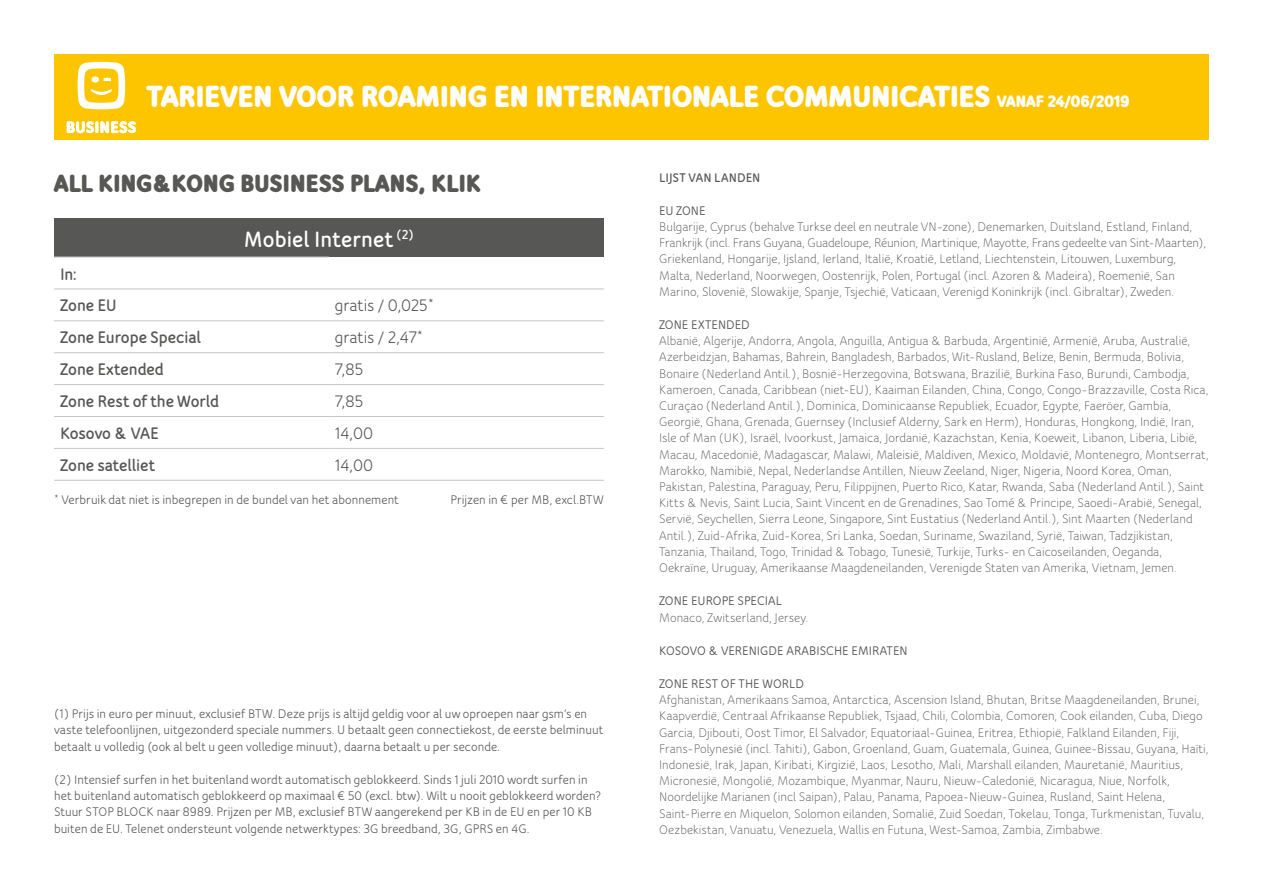
<style>
.page{position:relative;width:1263px;height:893px;background:#fff}
.page>*{position:absolute;margin:0;border:0;box-sizing:border-box;transform-origin:0 0}
.t1{font:900 33px "Bloom Speak Title";letter-spacing:.005em;color:#fff}
.t2{font:900 27px "Bloom Speak Title";letter-spacing:.01em;color:#575756}
.t3{font:800 24px "Bloom Speak Body";letter-spacing:.005em;color:#fff}
.t4{font:800 18px/32px "Bloom Speak Body";letter-spacing:-.005em;color:#575756}
.t5{font:500 18px "Bloom Speak Body";color:#575756}
.t6{font:13.5px/16.2px "Bloom Speak Body";color:#575756}
.t7{font:500 13.5px/16.2px "Bloom Speak Body";letter-spacing:.005em;color:#575756}
.t8{font:700 13.5px "Bloom Speak Body";color:#575756}
.t9{font:800 13.5px "Bloom Speak Body";letter-spacing:.005em;color:#575756}
.s1{font-size:18px}
</style>
<div class="page">
<div style="left:54px;top:54px;width:1155px;height:85px;background:#fdc500"></div>
<svg style="left:67px;top:121px;width:69px;height:12px"></svg>
<svg style="left:78px;top:62px;width:47px;height:47px"></svg>
<div style="left:54px;top:219px;width:550px;height:38px;background:#575756"></div>
<hr style="left:54px;top:257px;width:275px;height:1px;background:#c6c6c6">
<hr style="left:54px;top:289px;width:275px;height:1px;background:#c6c6c6">
<hr style="left:329px;top:289px;width:275px;height:1px;background:#c6c6c6">
<hr style="left:54px;top:320px;width:275px;height:1px;background:#c6c6c6">
<hr style="left:329px;top:320px;width:275px;height:1px;background:#c6c6c6">
<hr style="left:54px;top:352px;width:275px;height:1px;background:#c6c6c6">
<hr style="left:329px;top:352px;width:275px;height:1px;background:#c6c6c6">
<hr style="left:54px;top:384px;width:275px;height:1px;background:#c6c6c6">
<hr style="left:329px;top:384px;width:275px;height:1px;background:#c6c6c6">
<hr style="left:54px;top:416px;width:275px;height:1px;background:#c6c6c6">
<hr style="left:329px;top:416px;width:275px;height:1px;background:#c6c6c6">
<hr style="left:54px;top:448px;width:275px;height:1px;background:#c6c6c6">
<hr style="left:329px;top:448px;width:275px;height:1px;background:#c6c6c6">
<hr style="left:54px;top:480px;width:275px;height:1px;background:#c6c6c6">
<hr style="left:329px;top:480px;width:275px;height:1px;background:#c6c6c6">
<h1 class="t1" style="left:147px;top:78px;width:984px">TARIEVEN VOOR ROAMING EN INTERNATIONALE COMMUNICATIES <span class="s1">VANAF 24/06/2019</span></h1>
<h2 class="t2" style="left:54px;top:167px;width:428px">ALL KING&amp;KONG BUSINESS PLANS, KLIK</h2>
<h3 class="t3" style="left:244px;top:225px;width:172px">Mobiel Internet <sup>(2)</sup></h3>
<h3 class="t4" style="left:60px;top:258px;width:58px">In:<br>Zone EU</h3>
<h3 class="t5" style="left:335px;top:295px;width:101px">gratis / 0,025*</h3>
<h3 class="t4" style="left:60px;top:321px;width:142px">Zone Europe Special</h3>
<h3 class="t5" style="left:335px;top:327px;width:90px">gratis / 2,47*</h3>
<h3 class="t4" style="left:60px;top:353px;width:105px">Zone Extended</h3>
<h3 class="t5" style="left:335px;top:359px;width:30px">7,85</h3>
<h3 class="t4" style="left:60px;top:385px;width:161px">Zone Rest of the World</h3>
<h3 class="t5" style="left:335px;top:391px;width:30px">7,85</h3>
<h3 class="t4" style="left:60px;top:417px;width:101px">Kosovo &amp; VAE</h3>
<h3 class="t5" style="left:335px;top:423px;width:40px">14,00</h3>
<h3 class="t4" style="left:60px;top:449px;width:97px">Zone satelliet</h3>
<h3 class="t5" style="left:335px;top:455px;width:40px">14,00</h3>
<p class="t7" style="left:54px;top:491px;width:346px">* Verbruik dat niet is inbegrepen in de bundel van het abonnement</p>
<p class="t7" style="left:450px;top:491px;width:155px">Prijzen in € per MB, excl.BTW</p>
<p class="t7" style="left:54px;top:706px;width:551px">(1) Prijs in euro per minuut, exclusief BTW. Deze prijs is altijd geldig voor al uw oproepen naar gsm’s en vaste telefoonlijnen, uitgezonderd speciale nummers. U betaalt geen connectiekost, de eerste belminuut betaalt u volledig (ook al belt u geen volledige minuut), daarna betaalt u per seconde.</p>
<p class="t7" style="left:54px;top:771px;width:549px">(2) Intensief surfen in het buitenland wordt automatisch geblokkeerd. Sinds 1 juli 2010 wordt surfen in het buitenland automatisch geblokkeerd op maximaal € 50 (excl. btw). Wilt u nooit geblokkeerd worden?<br>Stuur STOP BLOCK naar 8989. Prijzen per MB, exclusief BTW aangerekend per KB in de EU en per 10 KB buiten de EU. Telenet ondersteunt volgende netwerktypes: 3G breedband, 3G, GPRS en 4G.</p>
<p class="t9" style="left:659px;top:169px;width:103px">LIJST VAN LANDEN</p>
<p class="t8" style="left:659px;top:203px;width:48px">EU ZONE</p>
<p class="t6" style="left:659px;top:219px;width:549px">Bulgarije, Cyprus (behalve Turkse deel en neutrale VN-zone), Denemarken, Duitsland, Estland, Finland, Frankrijk (incl. Frans Guyana, Guadeloupe, Réunion, Martinique, Mayotte, Frans gedeelte van Sint-Maarten), Griekenland, Hongarije, Ijsland, Ierland, Italië, Kroatië, Letland, Liechtenstein, Litouwen, Luxemburg, Malta, Nederland, Noorwegen, Oostenrijk, Polen, Portugal (incl. Azoren &amp; Madeira), Roemenië, San Marino, Slovenië, Slowakije, Spanje, Tsjechië, Vaticaan, Verenigd Koninkrijk (incl. Gibraltar), Zweden.</p>
<p class="t8" style="left:659px;top:317px;width:92px">ZONE EXTENDED</p>
<p class="t6" style="left:659px;top:333px;width:551px">Albanië, Algerije, Andorra, Angola, Anguilla, Antigua &amp; Barbuda, Argentinië, Armenië, Aruba, Australië, Azerbeidzjan, Bahamas, Bahrein, Bangladesh, Barbados, Wit-Rusland, Belize, Benin, Bermuda, Bolivia, Bonaire (Nederland Antil.), Bosnië-Herzegovina, Botswana, Brazilië, Burkina Faso, Burundi, Cambodja, Kameroen, Canada, Caribbean (niet-EU), Kaaiman Eilanden, China, Congo, Congo-Brazzaville, Costa Rica, Curaçao (Nederland Antil.), Dominica, Dominicaanse Republiek, Ecuador, Egypte, Faeröer, Gambia, Georgië, Ghana, Grenada, Guernsey (Inclusief Alderny, Sark en Herm), Honduras, Hongkong, Indië, Iran, Isle of Man (UK), Israël, Ivoorkust, Jamaica, Jordanië, Kazachstan, Kenia, Koeweit, Libanon, Liberia, Libië, Macau, Macedonië, Madagascar, Malawi, Maleisië, Maldiven, Mexico, Moldavië, Montenegro, Montserrat, Marokko, Namibië, Nepal, Nederlandse Antillen, Nieuw Zeeland, Niger, Nigeria, Noord Korea, Oman, Pakistan, Palestina, Paraguay, Peru, Filippijnen, Puerto Rico, Katar, Rwanda, Saba (Nederland Antil.), Saint Kitts &amp; Nevis, Saint Lucia, Saint Vincent en de Grenadines, Sao Tomé &amp; Principe, Saoedi-Arabië, Senegal, Servië, Seychellen, Sierra Leone, Singapore, Sint Eustatius (Nederland Antil.), Sint Maarten (Nederland Antil.), Zuid-Afrika, Zuid-Korea, Sri Lanka, Soedan, Suriname, Swaziland, Syrië, Taiwan, Tadzjikistan, Tanzania, Thailand, Togo, Trinidad &amp; Tobago, Tunesië, Turkije, Turks- en Caicoseilanden, Oeganda, Oekraïne, Uruguay, Amerikaanse Maagdeneilanden, Verenigde Staten van Amerika, Vietnam, Jemen.</p>
<p class="t8" style="left:659px;top:593px;width:124px">ZONE EUROPE SPECIAL</p>
<p class="t6" style="left:659px;top:609px;width:151px">Monaco, Zwitserland, Jersey.</p>
<p class="t8" style="left:659px;top:642px;width:250px">KOSOVO &amp; VERENIGDE ARABISCHE EMIRATEN</p>
<p class="t8" style="left:659px;top:676px;width:146px">ZONE REST OF THE WORLD</p>
<p class="t6" style="left:659px;top:692px;width:551px">Afghanistan, Amerikaans Samoa, Antarctica, Ascension Island, Bhutan, Britse Maagdeneilanden, Brunei, Kaapverdië, Centraal Afrikaanse Republiek, Tsjaad, Chili, Colombia, Comoren, Cook eilanden, Cuba, Diego Garcia, Djibouti, Oost Timor, El Salvador, Equatoriaal-Guinea, Eritrea, Ethiopië, Falkland Eilanden, Fiji, Frans-Polynesië (incl. Tahiti), Gabon, Groenland, Guam, Guatemala, Guinea, Guinee-Bissau, Guyana, Haïti, Indonesië, Irak, Japan, Kiribati, Kirgizië, Laos, Lesotho, Mali, Marshall eilanden, Mauretanië, Mauritius, Micronesië, Mongolië, Mozambique, Myanmar, Nauru, Nieuw-Caledonië, Nicaragua, Niue, Norfolk, Noordelijke Marianen (incl Saipan), Palau, Panama, Papoea-Nieuw-Guinea, Rusland, Saint Helena, Saint-Pierre en Miquelon, Solomon eilanden, Somalië, Zuid Soedan, Tokelau, Tonga, Turkmenistan, Tuvalu, Oezbekistan, Vanuatu, Venezuela, Wallis en Futuna, West-Samoa, Zambia, Zimbabwe.</p>
</div>
